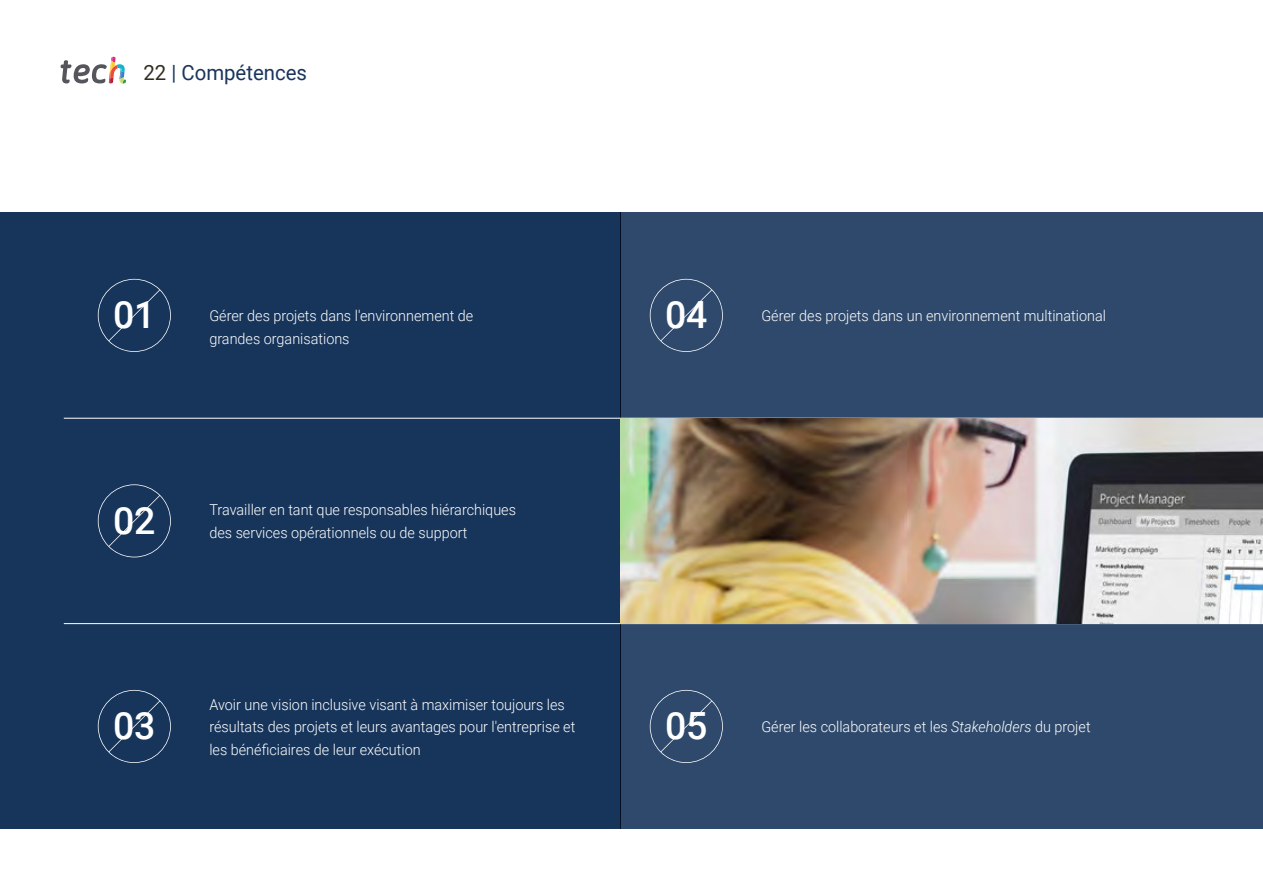
<style>
.page{position:relative;width:1263px;height:893px;background:#fff}
.page>*{position:absolute;margin:0;border:0;box-sizing:border-box;transform-origin:0 0}
.t1{font:500 37.5px "Roboto";color:#fff}
.t2{font:21px "Roboto";color:#1a355c}
.t3{font:300 15px/22.5px "Roboto";color:#fff;scale:.96 1}
.s1{color:#312e20}
.s2{font-style:italic}
</style>
<div class="page">
<svg style="left:61px;top:57px;width:65px;height:27px"></svg>
<div style="left:0;top:213px;width:621px;height:616px;background:#17355b"></div>
<div style="left:621px;top:213px;width:642px;height:616px;background:#2e496b"></div>
<svg style="left:98px;top:279px;width:73px;height:73px"></svg>
<svg style="left:98px;top:690px;width:73px;height:73px"></svg>
<svg style="left:98px;top:484px;width:73px;height:73px"></svg>
<svg style="left:650px;top:279px;width:73px;height:73px"></svg>
<svg style="left:650px;top:690px;width:73px;height:73px"></svg>
<hr style="left:64px;top:418px;width:1199px;height:1px;background:#fff">
<hr style="left:64px;top:623px;width:1199px;height:1px;background:#fff">
<img style="left:621px;top:418px;width:642px;height:205px">
<h2 class="t2" style="left:144px;top:57px;width:165px"><span class="s1">22</span> | Compétences</h2>
<h1 class="t1" style="left:113px;top:288px;width:44px">01</h1>
<p class="t3" style="left:209px;top:304px;width:276px">Gérer des projets dans l'environnement de grandes organisations</p>
<h1 class="t1" style="left:113px;top:494px;width:44px">02</h1>
<p class="t3" style="left:209px;top:498px;width:321px">Travailler en tant que responsables hiérarchiques</p>
<p class="t3" style="left:209px;top:521px;width:270px">des services opérationnels ou de support</p>
<h1 class="t1" style="left:113px;top:699px;width:44px">03</h1>
<p class="t3" style="left:209px;top:692px;width:383px">Avoir une vision inclusive visant à maximiser toujours les résultats des projets et leurs avantages pour l'entreprise et les bénéficiaires de leur exécution</p>
<h1 class="t1" style="left:665px;top:288px;width:44px">04</h1>
<p class="t3" style="left:761px;top:304px;width:360px">Gérer des projets dans un environnement multinational</p>
<h1 class="t1" style="left:665px;top:699px;width:44px">05</h1>
<p class="t3" style="left:761px;top:715px;width:344px">Gérer les collaborateurs et les <span class="s2">Stakeholders</span> du projet</p>
</div>
